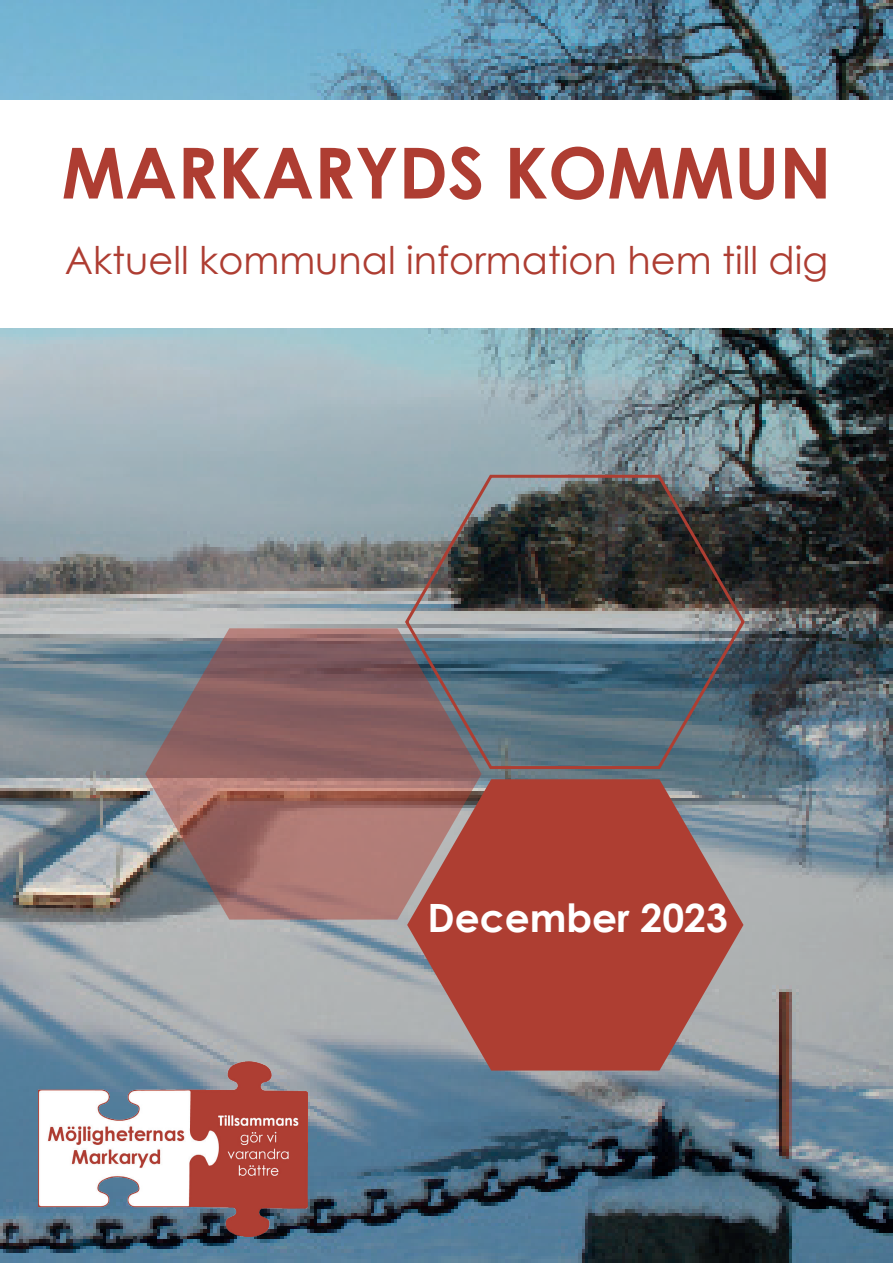
<style>
.page{position:relative;width:893px;height:1263px;background:#fff}
.page>*{position:absolute;margin:0;border:0;box-sizing:border-box;transform-origin:0 0}
.t1{font:700 70.5px "Century Gothic";color:#ae3d32}
.t2{font:700 39px "Century Gothic";color:#fff}
.t3{font:38.25px "Century Gothic";color:#ae3d32}
</style>
<div class="page">
<img style="left:0;top:0;width:893px;height:1263px">
<div style="left:0;top:100px;width:893px;height:227px;background:#fff"></div>
<svg style="left:407px;top:779px;width:336px;height:291px;background:#a8524a"></svg>
<svg style="left:145px;top:628px;width:337px;height:291px;background:#956c6b"></svg>
<img style="left:39px;top:1062px;width:268px;height:174px">
<img style="left:403px;top:472px;width:344px;height:298px">
<h1 class="t1" style="left:62px;top:119px;width:771px">MARKARYDS KOMMUN</h1>
<p class="t3" style="left:65px;top:233px;width:765px">Aktuell kommunal information hem till dig</p>
<p class="t2" style="left:428px;top:888px;width:302px">December 2023</p>
</div>
